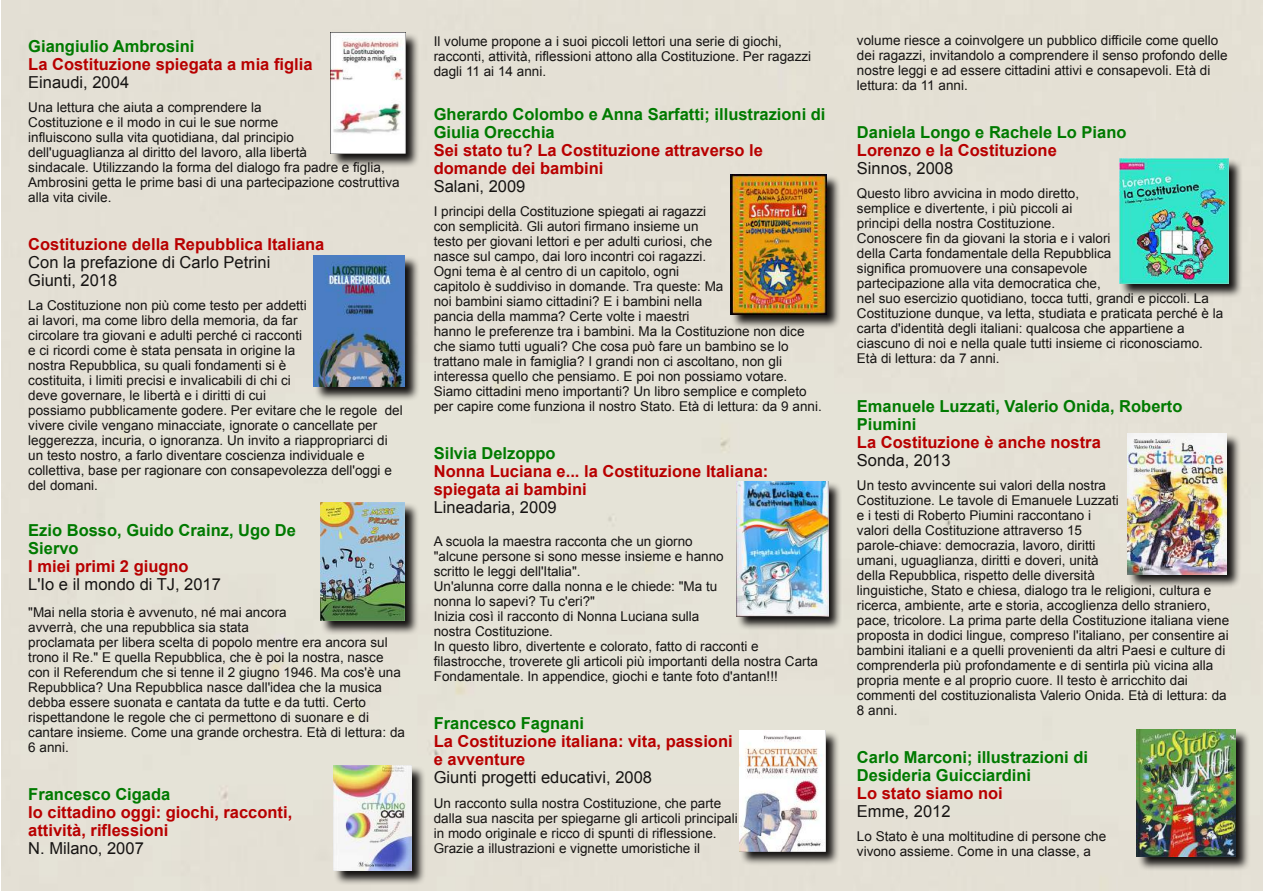
<style>
.page{position:relative;width:1263px;height:893px;background:#fff}
.page>*{position:absolute;margin:0;border:0;box-sizing:border-box;transform-origin:0 0}
.t1{font:700 16.5px/18px "Arial";color:#b80000}
.t2{font:700 16.5px/18px "Arial";color:#007a00}
.t3{font:16.5px/18px "Arial";color:#161413}
.t4{font:13.5px/15px "Arial";color:#161413}
</style>
<div class="page">
<div style="left:2px;top:0;width:1261px;height:891px;background:#e4e0d5"></div>
<img style="left:330px;top:32px;width:93px;height:136px">
<img style="left:330px;top:32px;width:75px;height:121px">
<img style="left:312px;top:256px;width:112px;height:148px">
<img style="left:314px;top:256px;width:91px;height:130px">
<img style="left:320px;top:502px;width:100px;height:133px">
<img style="left:320px;top:502px;width:85px;height:118px">
<img style="left:333px;top:765px;width:93px;height:122px">
<img style="left:333px;top:765px;width:78px;height:106px">
<img style="left:735px;top:482px;width:110px;height:151px">
<img style="left:736px;top:482px;width:92px;height:134px">
<img style="left:730px;top:174px;width:113px;height:155px">
<img style="left:730px;top:174px;width:96px;height:140px">
<img style="left:740px;top:730px;width:104px;height:140px">
<img style="left:740px;top:730px;width:85px;height:121px">
<img style="left:1119px;top:159px;width:127px;height:140px">
<img style="left:1119px;top:159px;width:109px;height:125px">
<img style="left:1128px;top:433px;width:113px;height:157px">
<img style="left:1128px;top:433px;width:98px;height:141px">
<img style="left:1136px;top:729px;width:115px;height:147px">
<img style="left:1136px;top:729px;width:100px;height:127px">
<p class="t2" style="left:28px;top:37px;width:168px">Giangiulio Ambrosini</p>
<p class="t1" style="left:28px;top:55px;width:286px">La Costituzione spiegata a mia figlia</p>
<p class="t3" style="left:28px;top:73px;width:102px">Einaudi, 2004</p>
<p class="t4" style="left:28px;top:99px;width:373px">Una lettura che aiuta a comprendere la<br>Costituzione e il modo in cui le sue norme<br>influiscono sulla vita quotidiana, dal principio<br>dell'uguaglianza al diritto del lavoro, alla libertà<br>sindacale. Utilizzando la forma del dialogo fra padre e figlia, Ambrosini getta le prime basi di una partecipazione costruttiva alla vita civile.</p>
<p class="t1" style="left:28px;top:235px;width:298px">Costituzione della Repubblica Italiana</p>
<p class="t3" style="left:28px;top:253px;width:244px">Con la prefazione di Carlo Petrini<br>Giunti, 2018</p>
<p class="t4" style="left:28px;top:297px;width:376px">La Costituzione non più come testo per addetti<br>ai lavori, ma come libro della memoria, da far<br>circolare tra giovani e adulti perché ci racconti<br>e ci ricordi come è stata pensata in origine la<br>nostra Repubblica, su quali fondamenti si è<br>costituita, i limiti precisi e invalicabili di chi ci<br>deve governare, le libertà e i diritti di cui<br>possiamo pubblicamente godere. Per evitare che le regole del vivere civile vengano minacciate, ignorate o cancellate per leggerezza, incuria, o ignoranza. Un invito a riappropriarci di un testo nostro, a farlo diventare coscienza individuale e collettiva, base per ragionare con consapevolezza dell'oggi e del domani.</p>
<p class="t2" style="left:28px;top:521px;width:269px">Ezio Bosso, Guido Crainz, Ugo De<br>Siervo</p>
<p class="t1" style="left:28px;top:557px;width:162px">I miei primi 2 giugno</p>
<p class="t3" style="left:28px;top:575px;width:194px">L'Io e il mondo di TJ, 2017</p>
<p class="t4" style="left:28px;top:605px;width:378px">"Mai nella storia è avvenuto, né mai ancora<br>avverrà, che una repubblica sia stata<br>proclamata per libera scelta di popolo mentre era ancora sul trono il Re." E quella Repubblica, che è poi la nostra, nasce con il Referendum che si tenne il 2 giugno 1946. Ma cos'è una Repubblica? Una Repubblica nasce dall'idea che la musica debba essere suonata e cantata da tutte e da tutti. Certo rispettandone le regole che ci permettono di suonare e di cantare insieme. Come una grande orchestra. Età di lettura: da 6 anni.</p>
<p class="t2" style="left:28px;top:785px;width:144px">Francesco Cigada</p>
<p class="t1" style="left:28px;top:803px;width:265px">Io cittadino oggi: giochi, racconti, attività, riflessioni</p>
<p class="t3" style="left:28px;top:839px;width:117px">N. Milano, 2007</p>
<p class="t4" style="left:434px;top:34px;width:379px">Il volume propone a i suoi piccoli lettori una serie di giochi, racconti, attività, riflessioni attono alla Costituzione. Per ragazzi dagli 11 ai 14 anni.</p>
<p class="t2" style="left:434px;top:105px;width:393px">Gherardo Colombo e Anna Sarfatti; illustrazioni di<br>Giulia Orecchia</p>
<p class="t1" style="left:434px;top:141px;width:331px">Sei stato tu? La Costituzione attraverso le domande dei bambini</p>
<p class="t3" style="left:434px;top:177px;width:93px">Salani, 2009</p>
<p class="t4" style="left:434px;top:204px;width:389px">I principi della Costituzione spiegati ai ragazzi<br>con semplicità. Gli autori firmano insieme un<br>testo per giovani lettori e per adulti curiosi, che<br>nasce sul campo, dai loro incontri coi ragazzi.<br>Ogni tema è al centro di un capitolo, ogni<br>capitolo è suddiviso in domande. Tra queste: Ma<br>noi bambini siamo cittadini? E i bambini nella<br>pancia della mamma? Certe volte i maestri<br>hanno le preferenze tra i bambini. Ma la Costituzione non dice che siamo tutti uguali? Che cosa può fare un bambino se lo trattano male in famiglia? I grandi non ci ascoltano, non gli interessa quello che pensiamo. E poi non possiamo votare.<br>Siamo cittadini meno importanti? Un libro semplice e completo per capire come funziona il nostro Stato. Età di lettura: da 9 anni.</p>
<p class="t2" style="left:434px;top:444px;width:123px">Silvia Delzoppo</p>
<p class="t1" style="left:434px;top:462px;width:336px">Nonna Luciana e... la Costituzione Italiana: spiegata ai bambini</p>
<p class="t3" style="left:434px;top:498px;width:124px">Lineadaria, 2009</p>
<p class="t4" style="left:434px;top:534px;width:386px">A scuola la maestra racconta che un giorno<br>"alcune persone si sono messe insieme e hanno<br>scritto le leggi dell'Italia".<br>Un'alunna corre dalla nonna e le chiede: "Ma tu<br>nonna lo sapevi? Tu c'eri?"<br>Inizia così il racconto di Nonna Luciana sulla<br>nostra Costituzione.<br>In questo libro, divertente e colorato, fatto di racconti e filastrocche, troverete gli articoli più importanti della nostra Carta Fondamentale. In appendice, giochi e tante foto d'antan!!!</p>
<p class="t2" style="left:434px;top:714px;width:152px">Francesco Fagnani</p>
<p class="t1" style="left:434px;top:732px;width:300px">La Costituzione italiana: vita, passioni e avventure</p>
<p class="t3" style="left:434px;top:768px;width:220px">Giunti progetti educativi, 2008</p>
<p class="t4" style="left:434px;top:796px;width:305px">Un racconto sulla nostra Costituzione, che parte dalla sua nascita per spiegarne gli articoli principali in modo originale e ricco di spunti di riflessione.<br>Grazie a illustrazioni e vignette umoristiche il</p>
<p class="t4" style="left:857px;top:33px;width:372px">volume riesce a coinvolgere un pubblico difficile come quello dei ragazzi, invitandolo a comprendere il senso profondo delle nostre leggi e ad essere cittadini attivi e consapevoli. Età di lettura: da 11 anni.</p>
<p class="t2" style="left:857px;top:124px;width:271px">Daniela Longo e Rachele Lo Piano</p>
<p class="t1" style="left:857px;top:142px;width:201px">Lorenzo e la Costituzione</p>
<p class="t3" style="left:857px;top:160px;width:98px">Sinnos, 2008</p>
<p class="t4" style="left:857px;top:186px;width:368px">Questo libro avvicina in modo diretto,<br>semplice e divertente, i più piccoli ai<br>principi della nostra Costituzione.<br>Conoscere fin da giovani la storia e i valori<br>della Carta fondamentale della Repubblica<br>significa promuovere una consapevole<br>partecipazione alla vita democratica che,<br>nel suo esercizio quotidiano, tocca tutti, grandi e piccoli. La Costituzione dunque, va letta, studiata e praticata perché è la carta d'identità degli italiani: qualcosa che appartiene a ciascuno di noi e nella quale tutti insieme ci riconosciamo.<br>Età di lettura: da 7 anni.</p>
<p class="t2" style="left:857px;top:397px;width:327px">Emanuele Luzzati, Valerio Onida, Roberto<br>Piumini</p>
<p class="t1" style="left:857px;top:433px;width:245px">La Costituzione è anche nostra</p>
<p class="t3" style="left:857px;top:451px;width:95px">Sonda, 2013</p>
<p class="t4" style="left:857px;top:477px;width:374px">Un testo avvincente sui valori della nostra<br>Costituzione. Le tavole di Emanuele Luzzati<br>e i testi di Roberto Piumini raccontano i<br>valori della Costituzione attraverso 15<br>parole-chiave: democrazia, lavoro, diritti<br>umani, uguaglianza, diritti e doveri, unità<br>della Repubblica, rispetto delle diversità<br>linguistiche, Stato e chiesa, dialogo tra le religioni, cultura e ricerca, ambiente, arte e storia, accoglienza dello straniero, pace, tricolore. La prima parte della Costituzione italiana viene proposta in dodici lingue, compreso l'italiano, per consentire ai bambini italiani e a quelli provenienti da altri Paesi e culture di comprenderla più profondamente e di sentirla più vicina alla propria mente e al proprio cuore. Il testo è arricchito dai commenti del costituzionalista Valerio Onida. Età di lettura: da 8 anni.</p>
<p class="t2" style="left:857px;top:748px;width:233px">Carlo Marconi; illustrazioni di<br>Desideria Guicciardini</p>
<p class="t1" style="left:857px;top:784px;width:147px">Lo stato siamo noi</p>
<p class="t3" style="left:857px;top:802px;width:95px">Emme, 2012</p>
<p class="t4" style="left:857px;top:828px;width:251px">Lo Stato è una moltitudine di persone che vivono assieme. Come in una classe, a</p>
</div>
